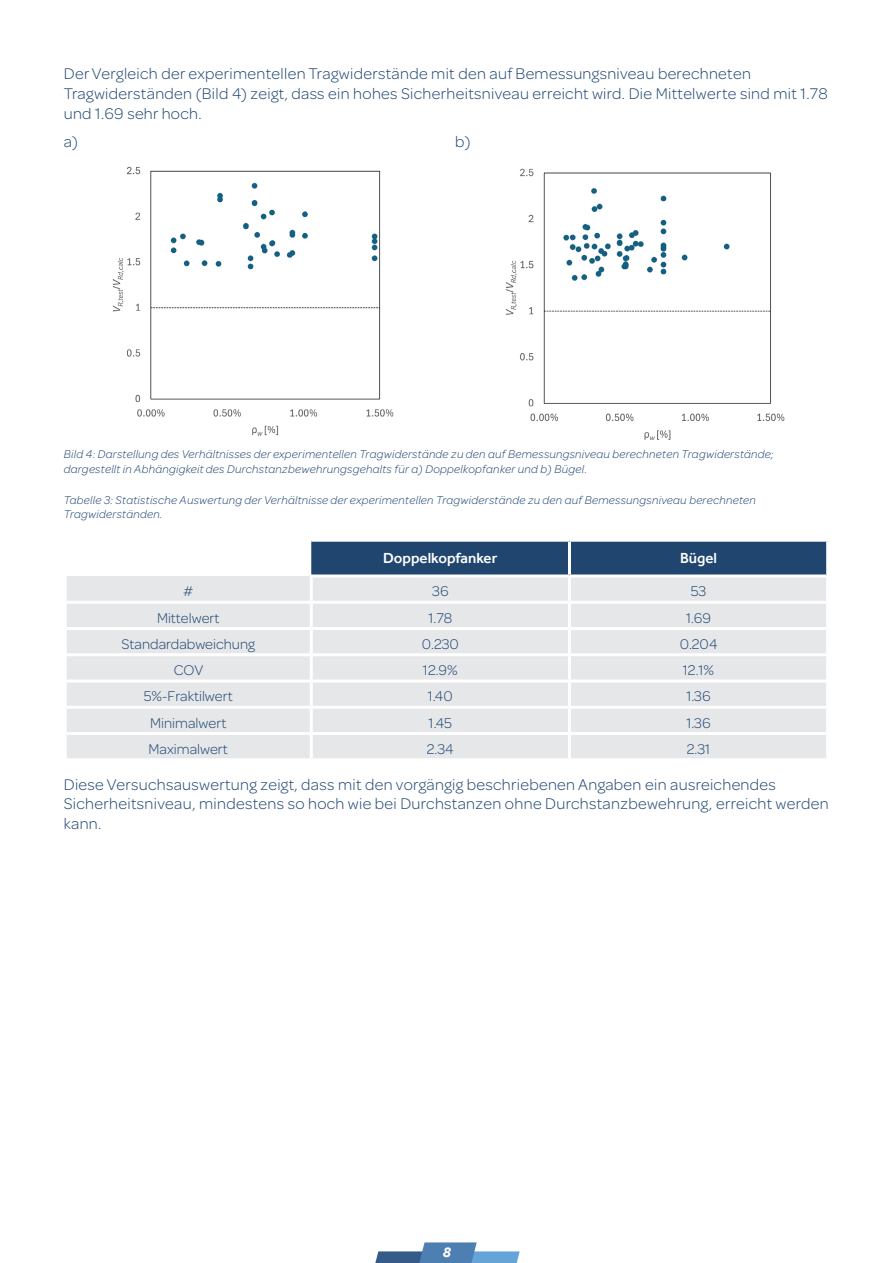
<style>
.page{position:relative;width:893px;height:1263px;background:#fff}
.page>*{position:absolute;margin:0;border:0;box-sizing:border-box;transform-origin:0 0}
.t1{font:300 16.5px/19.8px "Omnes";letter-spacing:.02em;color:#204670}
.t2{font:300 15px "Omnes";color:#204670}
.t3{font:500 15px "Effra";color:#fff}
.t4{font:italic 700 15px "Effra";color:#fff}
.t5{font:italic 300 12px/14.4px "Omnes";letter-spacing:.02em;color:#204670}
</style>
<div class="page">
<svg style="left:375px;top:1242px;width:145px;height:21px"></svg>
<img style="left:112px;top:166px;width:282px;height:270px">
<img style="left:505px;top:168px;width:280px;height:271px">
<div style="left:311px;top:542px;width:515px;height:32px;background:#204670"></div>
<div style="left:67px;top:576px;width:759px;height:182px;background:#e6e7e9"></div>
<hr style="left:310px;top:577px;width:3px;height:24px;background:#fff">
<hr style="left:568px;top:577px;width:3px;height:24px;background:#fff">
<hr style="left:67px;top:601px;width:244px;height:3px;background:#fff">
<hr style="left:311px;top:601px;width:258px;height:3px;background:#fff">
<hr style="left:310px;top:604px;width:3px;height:23px;background:#fff">
<hr style="left:569px;top:601px;width:257px;height:3px;background:#fff">
<hr style="left:568px;top:604px;width:3px;height:23px;background:#fff">
<hr style="left:67px;top:627px;width:244px;height:3px;background:#fff">
<hr style="left:311px;top:627px;width:258px;height:3px;background:#fff">
<hr style="left:310px;top:630px;width:3px;height:23px;background:#fff">
<hr style="left:569px;top:627px;width:257px;height:3px;background:#fff">
<hr style="left:568px;top:630px;width:3px;height:23px;background:#fff">
<hr style="left:67px;top:653px;width:244px;height:3px;background:#fff">
<hr style="left:311px;top:653px;width:258px;height:3px;background:#fff">
<hr style="left:310px;top:656px;width:3px;height:23px;background:#fff">
<hr style="left:569px;top:653px;width:257px;height:3px;background:#fff">
<hr style="left:568px;top:656px;width:3px;height:23px;background:#fff">
<hr style="left:67px;top:679px;width:244px;height:3px;background:#fff">
<hr style="left:311px;top:679px;width:258px;height:3px;background:#fff">
<hr style="left:310px;top:682px;width:3px;height:24px;background:#fff">
<hr style="left:569px;top:679px;width:257px;height:3px;background:#fff">
<hr style="left:568px;top:682px;width:3px;height:24px;background:#fff">
<hr style="left:67px;top:706px;width:244px;height:3px;background:#fff">
<hr style="left:311px;top:706px;width:258px;height:3px;background:#fff">
<hr style="left:310px;top:709px;width:3px;height:23px;background:#fff">
<hr style="left:569px;top:706px;width:257px;height:3px;background:#fff">
<hr style="left:568px;top:709px;width:3px;height:23px;background:#fff">
<hr style="left:67px;top:732px;width:244px;height:3px;background:#fff">
<hr style="left:311px;top:732px;width:258px;height:3px;background:#fff">
<hr style="left:310px;top:735px;width:3px;height:23px;background:#fff">
<hr style="left:569px;top:732px;width:257px;height:3px;background:#fff">
<hr style="left:568px;top:735px;width:3px;height:23px;background:#fff">
<hr style="left:310px;top:574px;width:259px;height:3px;background:#fff">
<hr style="left:569px;top:574px;width:257px;height:3px;background:#fff">
<hr style="left:568px;top:542px;width:3px;height:32px;background:#fff">
<p class="t1" style="left:64px;top:63px;width:765px">Der Vergleich der experimentellen Tragwiderstände mit den auf Bemessungsniveau berechneten<br>Tragwiderständen (Bild 4) zeigt, dass ein hohes Sicherheitsniveau erreicht wird. Die Mittelwerte sind mit 1.78 und 1.69 sehr hoch.</p>
<p class="t1" style="left:64px;top:131px;width:16px">a)</p>
<p class="t1" style="left:455px;top:131px;width:17px">b)</p>
<p class="t5" style="left:64px;top:446px;width:711px">Bild 4: Darstellung des Verhältnisses der experimentellen Tragwiderstände zu den auf Bemessungsniveau berechneten Tragwiderstände; dargestellt in Abhängigkeit des Durchstanzbewehrungsgehalts für a) Doppelkopfanker und b) Bügel.</p>
<p class="t5" style="left:64px;top:492px;width:694px">Tabelle 3: Statistische Auswertung der Verhältnisse der experimentellen Tragwiderstände zu den auf Bemessungsniveau berechneten<br>Tragwiderständen.</p>
<p class="t3" style="left:383px;top:549px;width:116px">Doppelkopfanker</p>
<p class="t3" style="left:680px;top:549px;width:39px">Bügel</p>
<p class="t2" style="left:183px;top:581px;width:11px">#</p>
<p class="t2" style="left:432px;top:581px;width:18px">36</p>
<p class="t2" style="left:691px;top:581px;width:17px">53</p>
<p class="t2" style="left:157px;top:608px;width:64px">Mittelwert</p>
<p class="t2" style="left:428px;top:608px;width:25px">1.78</p>
<p class="t2" style="left:686px;top:608px;width:27px">1.69</p>
<p class="t2" style="left:122px;top:634px;width:135px">Standardabweichung</p>
<p class="t2" style="left:422px;top:634px;width:39px">0.230</p>
<p class="t2" style="left:680px;top:634px;width:39px">0.204</p>
<p class="t2" style="left:174px;top:660px;width:31px">COV</p>
<p class="t2" style="left:423px;top:660px;width:36px">12.9%</p>
<p class="t2" style="left:683px;top:660px;width:33px">12.1%</p>
<p class="t2" style="left:144px;top:686px;width:91px">5%-Fraktilwert</p>
<p class="t2" style="left:428px;top:686px;width:26px">1.40</p>
<p class="t2" style="left:686px;top:686px;width:26px">1.36</p>
<p class="t2" style="left:150px;top:713px;width:78px">Minimalwert</p>
<p class="t2" style="left:429px;top:713px;width:25px">1.45</p>
<p class="t2" style="left:686px;top:713px;width:26px">1.36</p>
<p class="t2" style="left:149px;top:739px;width:81px">Maximalwert</p>
<p class="t2" style="left:427px;top:739px;width:28px">2.34</p>
<p class="t2" style="left:687px;top:739px;width:25px">2.31</p>
<p class="t1" style="left:64px;top:773px;width:766px">Diese Versuchsauswertung zeigt, dass mit den vorgängig beschriebenen Angaben ein ausreichendes<br>Sicherheitsniveau, mindestens so hoch wie bei Durchstanzen ohne Durchstanzbewehrung, erreicht werden kann.</p>
<p class="t4" style="left:442px;top:1243px;width:10px">8</p>
</div>
